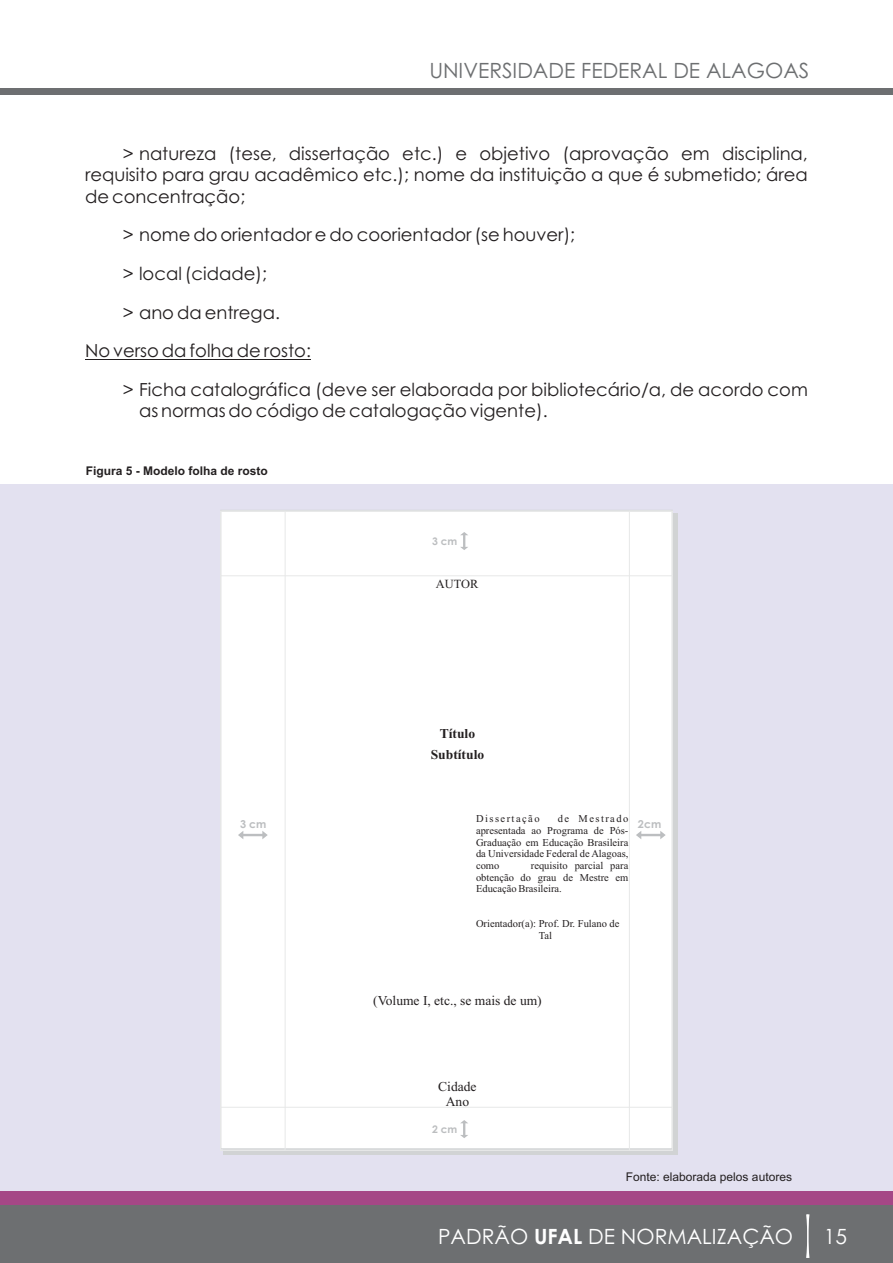
<style>
.page{position:relative;width:893px;height:1263px;background:#fff}
.page>*{position:absolute;margin:0;border:0;box-sizing:border-box;transform-origin:0 0}
.t1{font:21px "Century Gothic";color:#6d6f71}
.t2{font:21px "Century Gothic";color:#fff}
.t3{font:18px/38.5px "Century Gothic";color:#231f20}
.t4{font:13.5px/15px "Times New Roman";color:#231f20;text-align:center}
.t5{font:700 13.5px "Times New Roman";color:#231f20}
.t6{font:12.45px "Times New Roman";color:#231f20}
.t7{font:12px "Arial";color:#231f20}
.t8{font:700 12px "Arial";color:#231f20}
.t9{font:700 10.8px "Century Gothic";color:#bcbec0}
.t10{font:10.5px/11.7px "Times New Roman";color:#231f20;text-align:justify}
.t11{font:10.5px "Times New Roman";letter-spacing:.14em;color:#231f20}
.t12{font:700 10.35px "Century Gothic";color:#bcbec0}
.s1{font-weight:700}
</style>
<div class="page">
<div style="left:0;top:484px;width:893px;height:707px;background:#e3e1f0"></div>
<div style="left:0;top:1191px;width:893px;height:25px;background:#a54786"></div>
<div style="left:0;top:1206px;width:893px;height:57px;background:#6d6f71"></div>
<div style="left:0;top:89px;width:893px;height:6px;background:#6d6f71"></div>
<hr style="left:85px;top:359px;width:226px;height:1px;background:#231f20">
<div style="left:220px;top:510px;width:453px;height:639px;background:#fff"></div>
<svg style="left:238px;top:831px;width:30px;height:8px"></svg>
<svg style="left:636px;top:831px;width:30px;height:8px"></svg>
<svg style="left:460px;top:532px;width:8px;height:18px"></svg>
<svg style="left:460px;top:1120px;width:8px;height:18px"></svg>
<div style="left:220px;top:511px;width:453px;height:65px;border:1px solid #e7e8e8"></div>
<div style="left:220px;top:1107px;width:453px;height:44px;border:1px solid #e7e8e8"></div>
<div style="left:220px;top:511px;width:66px;height:640px;border:1px solid #e7e8e8"></div>
<div style="left:629px;top:511px;width:44px;height:640px;border:1px solid #e7e8e8"></div>
<svg style="left:806px;top:1214px;width:3px;height:44px"></svg>
<p class="t1" style="left:429px;top:62px;width:382px">UNIVERSIDADE FEDERAL DE ALAGOAS</p>
<p class="t3" style="left:123px;top:136px;width:686px">&gt; natureza (tese, dissertação etc.) e objetivo (aprovação em disciplina,</p>
<p class="t3" style="left:85px;top:166px;width:724px;line-height:21.5px">requisito para grau acadêmico etc.); nome da instituição a que é submetido; área de concentração;</p>
<p class="t3" style="left:123px;top:217px;width:454px">&gt; nome do orientador e do coorientador (se houver); &gt; local (cidade);<br>&gt; ano da entrega.</p>
<p class="t3" style="left:85px;top:333px;width:227px">No verso da folha de rosto:</p>
<p class="t3" style="left:123px;top:372px;width:686px">&gt; Ficha catalográfica (deve ser elaborada por bibliotecário/a, de acordo com</p>
<p class="t3" style="left:139px;top:393px;width:410px">as normas do código de catalogação vigente).</p>
<p class="t8" style="left:86px;top:466px;width:184px">Figura 5 - Modelo folha de rosto</p>
<p class="t12" style="left:432px;top:537px;width:27px">3 cm</p>
<p class="t6" style="left:436px;top:579px;width:44px">AUTOR</p>
<p class="t5" style="left:440px;top:729px;width:37px">Título</p>
<p class="t5" style="left:431px;top:750px;width:55px">Subtítulo</p>
<p class="t11" style="left:476px;top:815px;width:65px">Dissertação</p>
<p class="t10" style="left:476px;top:814px;width:154px;text-indent:82px">de Mestrado apresentada ao Programa de Pós-Graduação em Educação Brasileira da Universidade Federal de Alagoas, como</p>
<p class="t9" style="left:240px;top:820px;width:28px">3 cm</p>
<p class="t9" style="left:638px;top:820px;width:25px">2cm</p>
<p class="t10" style="left:476px;top:861px;width:154px;text-indent:55px">requisito parcial para obtenção do grau de Mestre em Educação Brasileira.</p>
<p class="t10" style="left:476px;top:919px;width:145px;text-align:center">Orientador(a): Prof. Dr. Fulano de<br>Tal</p>
<p class="t4" style="left:373px;top:994px;width:170px">(Volume I, etc., se mais de um)</p>
<p class="t4" style="left:438px;top:1080px;width:40px">Cidade<br>Ano</p>
<p class="t12" style="left:432px;top:1125px;width:27px">2 cm</p>
<p class="t7" style="left:626px;top:1172px;width:168px">Fonte: elaborada pelos autores</p>
<p class="t2" style="left:438px;top:1228px;width:357px">PADRÃO <span class="s1">UFAL</span> DE NORMALIZAÇÃO</p>
<p class="t2" style="left:824px;top:1228px;width:25px">15</p>
</div>
